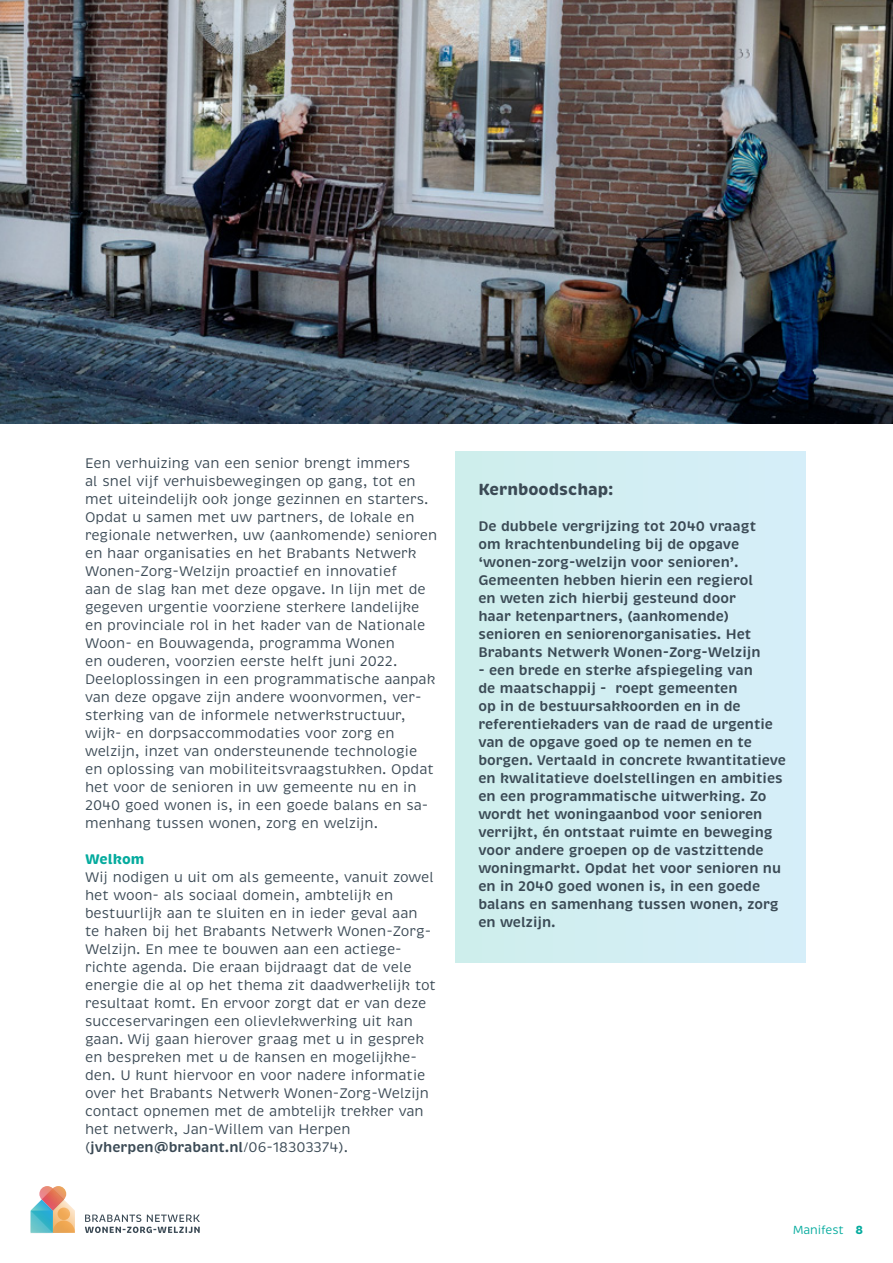
<style>
.page{position:relative;width:893px;height:1263px;background:#fff}
.page>*{position:absolute;margin:0;border:0;box-sizing:border-box;transform-origin:0 0}
.Broodtekst{font:700 16.5px "Brevia";color:#3b4a55}
.Broodtekst-2{font:14.25px/18px "Brevia";color:#3b4a55}
.Broodtekst-3{font:600 14.25px/18px "Brevia";color:#3b4a55}
.Broodtekst-4{font:700 14.25px "Brevia";color:#05ab9e}
.Broodtekst-5{font:12px "Brevia";letter-spacing:-.01em;color:#05ab9e}
.s1{font-weight:600}
.s2{font-weight:700}
</style>
<div class="page">
<div style="left:455px;top:451px;width:351px;height:511px;background:#d2eef3"></div>
<svg style="left:85px;top:1214px;width:115px;height:19px"></svg>
<img style="left:30px;top:1209px;width:23px;height:24px">
<img style="left:32px;top:1186px;width:42px;height:34px">
<img style="left:53px;top:1220px;width:22px;height:13px">
<img style="left:0;top:0;width:893px;height:423px">
<p class="Broodtekst-2" style="left:85px;top:454px;width:354px">Een verhuizing van een senior brengt immers<br>al snel vijf verhuisbewegingen op gang, tot en met uiteindelijk ook jonge gezinnen en starters.<br>Opdat u samen met uw partners, de lokale en regionale netwerken, uw (aankomende) senioren en haar organisaties en het Brabants Netwerk Wonen-Zorg-Welzijn proactief en innovatief<br>aan de slag kan met deze opgave. In lijn met de gegeven urgentie voorziene sterkere landelijke en provinciale rol in het kader van de Nationale Woon- en Bouwagenda, programma Wonen<br>en ouderen, voorzien eerste helft juni 2022.<br>Deeloplossingen in een programmatische aanpak van deze opgave zijn andere woonvormen, ver&shy;sterking van de informele netwerkstructuur, wijk- en dorpsaccommodaties voor zorg en welzijn, inzet van ondersteunende technologie en oplossing van mobiliteitsvraagstukken. Opdat het voor de senioren in uw gemeente nu en in 2040 goed wonen is, in een goede balans en sa&shy;menhang tussen wonen, zorg en welzijn.</p>
<p class="Broodtekst-4" style="left:85px;top:850px;width:61px">Welkom</p>
<p class="Broodtekst-2" style="left:85px;top:868px;width:352px">Wij nodigen u uit om als gemeente, vanuit zowel het woon- als sociaal domein, ambtelijk en bestuurlijk aan te sluiten en in ieder geval aan<br>te haken bij het Brabants Netwerk Wonen-Zorg-Welzijn. En mee te bouwen aan een actiege&shy;richte agenda. Die eraan bijdraagt dat de vele energie die al op het thema zit daadwerkelijk tot resultaat komt. En ervoor zorgt dat er van deze succeservaringen een olievlekwerking uit kan gaan. Wij gaan hierover graag met u in gesprek en bespreken met u de kansen en mogelijkhe&shy;den. U kunt hiervoor en voor nadere informatie over het Brabants Netwerk Wonen-Zorg-Welzijn contact opnemen met de ambtelijk trekker van het netwerk, Jan-Willem van Herpen (<span class="s1">jvherpen@brabant.nl</span>/06-18303374).</p>
<p class="Broodtekst" style="left:478px;top:479px;width:137px">Kernboodschap:</p>
<p class="Broodtekst-3" style="left:478px;top:517px;width:284px">De dubbele vergrijzing tot 2040 vraagt om krachtenbundeling bij de opgave ‘wonen-zorg-welzijn voor senioren’.<br>Gemeenten hebben hierin een regierol en weten zich hierbij gesteund door haar ketenpartners, (aankomende) senioren en seniorenorganisaties. Het Brabants Netwerk Wonen-Zorg-Welzijn</p>
<p class="Broodtekst-3" style="left:478px;top:661px;width:309px">- een brede en sterke afspiegeling van<br>de maatschappij - roept gemeenten<br>op in de bestuursakkoorden en in de referentiekaders van de raad de urgentie van de opgave goed op te nemen en te borgen. Vertaald in concrete kwantitatieve en kwalitatieve doelstellingen en ambities en een programmatische uitwerking. Zo wordt het woningaanbod voor senioren verrijkt, én ontstaat ruimte en beweging voor andere groepen op de vastzittende woningmarkt. Opdat het voor senioren nu en in 2040 goed wonen is, in een goede balans en samenhang tussen wonen, zorg en welzijn.</p>
<p class="Broodtekst-5" style="left:793px;top:1223px;width:72px">Manifest <span class="s2">8</span></p>
</div>
